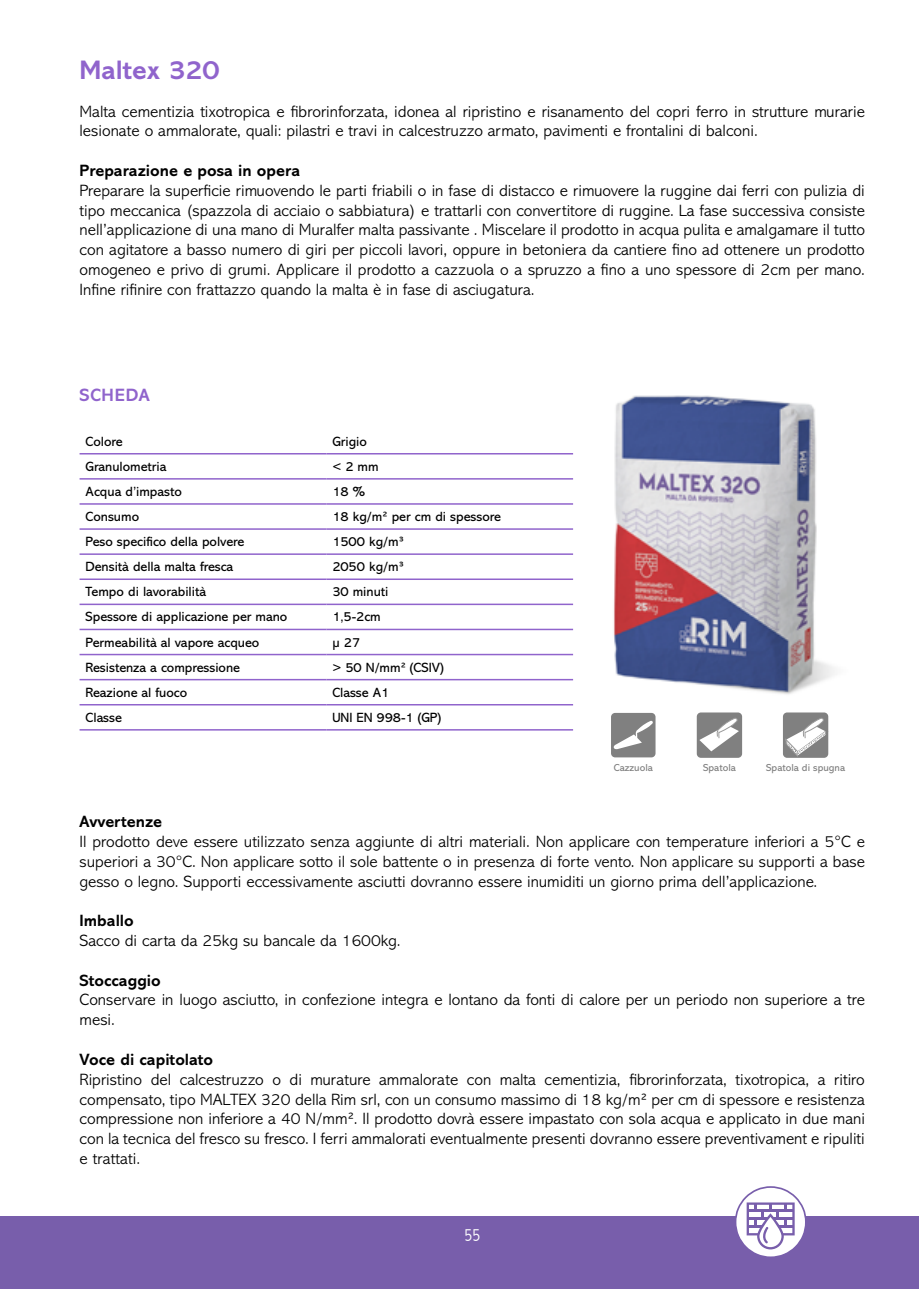
<style>
.page{position:relative;width:919px;height:1289px;background:#fff}
.page>*{position:absolute;margin:0;border:0;box-sizing:border-box;transform-origin:0 0}
.t1{font:700 27px "Abadi MT Std";color:#9064cc}
.t2{font:700 18px "Abadi MT Std";letter-spacing:.04em;color:#9064cc}
.t3{font:300 condensed 18px "Abadi";color:#fff}
.t4{font:300 16.5px/19.8px "Abadi MT Std";color:#000;text-align:justify}
.t5{font:700 16.5px "Abadi MT Std";color:#000}
.t6{font:13.5px "Abadi MT Std";color:#000}
.t7{font:10.2px "Abadi MT Std";color:#808080}
</style>
<div class="page">
<img style="left:613px;top:395px;width:222px;height:299px">
<hr style="left:80px;top:453px;width:246px;height:1px;background:#9064cc">
<hr style="left:326px;top:453px;width:247px;height:1px;background:#9064cc">
<hr style="left:80px;top:478px;width:246px;height:1px;background:#9064cc">
<hr style="left:326px;top:478px;width:247px;height:1px;background:#9064cc">
<hr style="left:80px;top:503px;width:246px;height:1px;background:#9064cc">
<hr style="left:326px;top:503px;width:247px;height:1px;background:#9064cc">
<hr style="left:80px;top:528px;width:246px;height:2px;background:#9064cc">
<hr style="left:326px;top:528px;width:247px;height:2px;background:#9064cc">
<hr style="left:80px;top:553px;width:246px;height:2px;background:#9064cc">
<hr style="left:326px;top:553px;width:247px;height:2px;background:#9064cc">
<hr style="left:80px;top:578px;width:246px;height:2px;background:#9064cc">
<hr style="left:326px;top:578px;width:247px;height:2px;background:#9064cc">
<hr style="left:80px;top:603px;width:246px;height:2px;background:#9064cc">
<hr style="left:326px;top:603px;width:247px;height:2px;background:#9064cc">
<hr style="left:80px;top:628px;width:246px;height:2px;background:#9064cc">
<hr style="left:326px;top:628px;width:247px;height:2px;background:#9064cc">
<hr style="left:80px;top:653px;width:246px;height:2px;background:#9064cc">
<hr style="left:326px;top:653px;width:247px;height:2px;background:#9064cc">
<hr style="left:80px;top:679px;width:246px;height:1px;background:#9064cc">
<hr style="left:326px;top:679px;width:247px;height:1px;background:#9064cc">
<hr style="left:80px;top:704px;width:246px;height:1px;background:#9064cc">
<hr style="left:326px;top:704px;width:247px;height:1px;background:#9064cc">
<hr style="left:80px;top:729px;width:246px;height:1px;background:#9064cc">
<hr style="left:326px;top:729px;width:247px;height:1px;background:#9064cc">
<div style="left:611px;top:713px;width:44px;height:44px;background:#808080;border-radius:4px"></div>
<svg style="left:613px;top:720px;width:40px;height:30px"></svg>
<div style="left:696px;top:712px;width:46px;height:45px;background:#808080;border-radius:4px"></div>
<svg style="left:699px;top:718px;width:39px;height:33px"></svg>
<div style="left:782px;top:712px;width:46px;height:45px;background:#808080;border-radius:4px"></div>
<svg style="left:783px;top:718px;width:45px;height:38px"></svg>
<div style="left:0;top:1215px;width:918px;height:73px;background:#785eab"></div>
<svg style="left:734px;top:1186px;width:72px;height:71px"></svg>
<hr style="left:747px;top:1209px;width:46px;height:2px;background:#785eab">
<hr style="left:773px;top:1217px;width:20px;height:2px;background:#785eab">
<hr style="left:747px;top:1217px;width:20px;height:2px;background:#785eab">
<hr style="left:778px;top:1224px;width:15px;height:3px;background:#785eab">
<hr style="left:747px;top:1224px;width:14px;height:3px;background:#785eab">
<h1 class="t1" style="left:80px;top:54px;width:142px">Maltex 320</h1>
<p class="t4" style="left:80px;top:101px;width:786px">Malta cementizia tixotropica e fibrorinforzata, idonea al ripristino e risanamento del copri ferro in strutture murarie lesionate o ammalorate, quali: pilastri e travi in calcestruzzo armato, pavimenti e frontalini di balconi.</p>
<p class="t5" style="left:80px;top:161px;width:222px">Preparazione e posa in opera</p>
<p class="t4" style="left:80px;top:181px;width:786px">Preparare la superficie rimuovendo le parti friabili o in fase di distacco e rimuovere la ruggine dai ferri con pulizia di tipo meccanica (spazzola di acciaio o sabbiatura) e trattarli con convertitore di ruggine. La fase successiva consiste nell’applicazione di una mano di Muralfer malta passivante . Miscelare il prodotto in acqua pulita e amalgamare il tutto con agitatore a basso numero di giri per piccoli lavori, oppure in betoniera da cantiere fino ad ottenere un prodotto omogeneo e privo di grumi. Applicare il prodotto a cazzuola o a spruzzo a fino a uno spessore di 2cm per mano.<br>Infine rifinire con frattazzo quando la malta è in fase di asciugatura.</p>
<p class="t2" style="left:80px;top:384px;width:72px">SCHEDA</p>
<p class="t6" style="left:86px;top:434px;width:38px">Colore</p>
<p class="t6" style="left:332px;top:434px;width:36px">Grigio</p>
<p class="t6" style="left:86px;top:459px;width:82px">Granulometria</p>
<p class="t6" style="left:332px;top:459px;width:48px">&lt; 2 mm</p>
<p class="t6" style="left:86px;top:484px;width:98px">Acqua d’impasto</p>
<p class="t6" style="left:332px;top:484px;width:34px">18 %</p>
<p class="t6" style="left:86px;top:509px;width:55px">Consumo</p>
<p class="t6" style="left:332px;top:509px;width:170px">18 kg/m² per cm di spessore</p>
<p class="t6" style="left:86px;top:534px;width:160px">Peso specifico della polvere</p>
<p class="t6" style="left:332px;top:534px;width:73px">1500 kg/m³</p>
<p class="t6" style="left:86px;top:559px;width:149px">Densità della malta fresca</p>
<p class="t6" style="left:332px;top:559px;width:73px">2050 kg/m³</p>
<p class="t6" style="left:86px;top:584px;width:122px">Tempo di lavorabilità</p>
<p class="t6" style="left:332px;top:584px;width:58px">30 minuti</p>
<p class="t6" style="left:86px;top:609px;width:203px">Spessore di applicazione per mano</p>
<p class="t6" style="left:332px;top:609px;width:50px">1,5-2cm</p>
<p class="t6" style="left:86px;top:634px;width:175px">Permeabilità al vapore acqueo</p>
<p class="t6" style="left:332px;top:634px;width:29px">µ 27</p>
<p class="t6" style="left:86px;top:659px;width:156px">Resistenza a compressione</p>
<p class="t6" style="left:332px;top:659px;width:113px">&gt; 50 N/mm² (CSIV)</p>
<p class="t6" style="left:86px;top:684px;width:103px">Reazione al fuoco</p>
<p class="t6" style="left:332px;top:684px;width:58px">Classe A1</p>
<p class="t6" style="left:86px;top:710px;width:38px">Classe</p>
<p class="t6" style="left:332px;top:710px;width:110px">UNI EN 998-1 (GP)</p>
<p class="t7" style="left:613px;top:761px;width:41px">Cazzuola</p>
<p class="t7" style="left:703px;top:761px;width:34px">Spatola</p>
<p class="t7" style="left:766px;top:761px;width:80px">Spatola di spugna</p>
<p class="t5" style="left:80px;top:812px;width:84px">Avvertenze</p>
<p class="t4" style="left:80px;top:832px;width:786px">Il prodotto deve essere utilizzato senza aggiunte di altri materiali. Non applicare con temperature inferiori a 5°C e superiori a 30°C. Non applicare sotto il sole battente o in presenza di forte vento. Non applicare su supporti a base gesso o legno. Supporti eccessivamente asciutti dovranno essere inumiditi un giorno prima dell’applicazione.</p>
<p class="t5" style="left:80px;top:911px;width:56px">Imballo</p>
<p class="t4" style="left:80px;top:931px;width:322px">Sacco di carta da 25kg su bancale da 1600kg.</p>
<p class="t5" style="left:80px;top:970px;width:83px">Stoccaggio</p>
<p class="t4" style="left:80px;top:990px;width:786px">Conservare in luogo asciutto, in confezione integra e lontano da fonti di calore per un periodo non superiore a tre mesi.</p>
<p class="t5" style="left:80px;top:1049px;width:135px">Voce di capitolato</p>
<p class="t4" style="left:80px;top:1069px;width:787px">Ripristino del calcestruzzo o di murature ammalorate con malta cementizia, fibrorinforzata, tixotropica, a ritiro compensato, tipo MALTEX 320 della Rim srl, con un consumo massimo di 18 kg/m² per cm di spessore e resistenza compressione non inferiore a 40 N/mm². Il prodotto dovrà essere impastato con sola acqua e applicato in due mani con la tecnica del fresco su fresco. I ferri ammalorati eventualmente presenti dovranno essere preventivament e ripuliti e trattati.</p>
<p class="t3" style="left:464px;top:1225px;width:18px">55</p>
</div>
